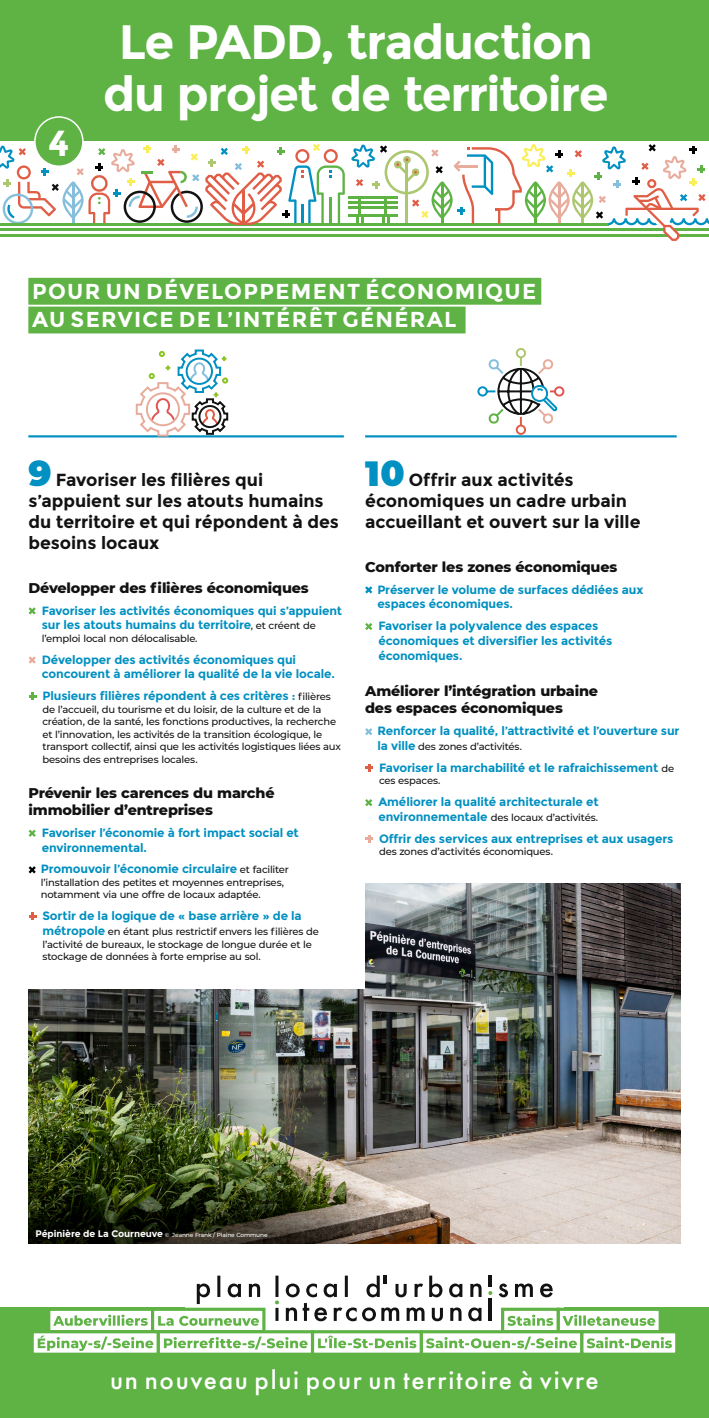
<style>
.page{position:relative;width:709px;height:1418px;background:#fff}
.page>*{position:absolute;margin:0;border:0;box-sizing:border-box;transform-origin:0 0}
.t1{font:700 48.25px/52px "Montserrat";letter-spacing:-.03em;color:#fff;text-align:center}
.t2{font:700 36.2px "Montserrat";color:#fff}
.t3{font:500 24px "Futura";letter-spacing:.07em;color:#fff}
.t4{font:700 21.62px/28.8px "Montserrat";letter-spacing:.06em;color:#fff}
.t5{font:700 17.5px/21px "Montserrat";color:#121212}
.t6{font:800 14.38px/17.4px "Montserrat";letter-spacing:-.01em;color:#121212}
.t7{font:700 12px/14.8px "Montserrat";letter-spacing:-.01em;color:#0090c1}
.t8{font:500 10px/12.5px "Montserrat";letter-spacing:-.02em;color:#121212}
.t9{font:500 5.85px "Montserrat";letter-spacing:-.02em;color:#fff}
.s1{font-weight:900;font-size:35px;color:#0090c1}
.s2{font-weight:500;font-size:10px;color:#121212}
.s3{font-weight:700;font-size:12px;color:#0090c1}
.s4{font-weight:700;font-size:9.5px}
</style>
<div class="page">
<img style="left:28px;top:883px;width:652px;height:360px">
<div style="left:15px;top:863px;width:350px;height:125px;background:#fff"></div>
<div style="left:0;top:1307px;width:709px;height:110px;background:#5eb344"></div>
<svg style="left:33px;top:1275px;width:643px;height:78px"></svg>
<svg style="left:29px;top:607px;width:7px;height:7px"></svg>
<svg style="left:29px;top:656px;width:7px;height:7px"></svg>
<svg style="left:29px;top:692px;width:7px;height:8px"></svg>
<svg style="left:29px;top:829px;width:7px;height:7px"></svg>
<svg style="left:29px;top:866px;width:7px;height:7px"></svg>
<svg style="left:29px;top:912px;width:7px;height:8px"></svg>
<svg style="left:365px;top:586px;width:7px;height:7px"></svg>
<svg style="left:365px;top:623px;width:7px;height:7px"></svg>
<svg style="left:365px;top:728px;width:7px;height:7px"></svg>
<svg style="left:365px;top:764px;width:8px;height:8px"></svg>
<svg style="left:365px;top:799px;width:7px;height:7px"></svg>
<svg style="left:365px;top:835px;width:8px;height:7px"></svg>
<hr style="left:28px;top:435px;width:316px;height:2px;background:#0090c1">
<hr style="left:365px;top:435px;width:311px;height:2px;background:#0090c1">
<svg style="left:135px;top:349px;width:94px;height:88px"></svg>
<svg style="left:476px;top:348px;width:89px;height:88px"></svg>
<svg style="left:0;top:144px;width:709px;height:97px"></svg>
<div style="left:28px;top:278px;width:513px;height:27px;background:#5eb344"></div>
<div style="left:28px;top:306px;width:437px;height:27px;background:#5eb344"></div>
<div style="left:0;top:0;width:709px;height:141px;background:#5eb344"></div>
<div style="left:35px;top:117px;width:48px;height:49px;background:#5eb344;border-radius:50%"></div>
<div style="left:34px;top:116px;width:50px;height:51px;border:2px solid #fff;border-radius:50%"></div>
<h2 class="t2" style="left:48px;top:121px;width:23px">4</h2>
<h1 class="t1" style="left:103px;top:17px;width:507px">Le PADD, traduction du projet de territoire</h1>
<h3 class="t4" style="left:32px;top:276px;width:505px">POUR UN DÉVELOPPEMENT ÉCONOMIQUE<br>AU SERVICE DE L’INTÉRÊT GÉNÉRAL</h3>
<h3 class="t5" style="left:29px;top:469px;width:312px"><span class="s1">9</span> Favoriser les filières qui s’appuient sur les atouts humains du territoire et qui répondent à des besoins locaux</h3>
<p class="t6" style="left:29px;top:578px;width:282px">Développer des filières économiques</p>
<p class="t7" style="left:42px;top:603px;width:302px">Favoriser les activités économiques qui s’appuient sur les atouts humains du territoire<span class="s2">, et créent de</span></p>
<p class="t8" style="left:42px;top:631px;width:157px">l’emploi local non délocalisable.</p>
<p class="t7" style="left:42px;top:652px;width:294px">Développer des activités économiques qui concourent à améliorer la qualité de la vie locale.</p>
<p class="t7" style="left:42px;top:688px;width:290px">Plusieurs filières répondent à ces critères : <span class="s2">filières</span></p>
<p class="t8" style="left:42px;top:702px;width:300px">de l’accueil, du tourisme et du loisir, de la culture et de la création, de la santé, les fonctions productives, la recherche et l’innovation, les activités de la transition écologique, le transport collectif, ainsi que les activités logistiques liées aux besoins des entreprises locales.</p>
<p class="t6" style="left:29px;top:783px;width:247px">Prévenir les carences du marché immobilier d’entreprises</p>
<p class="t7" style="left:42px;top:825px;width:258px">Favoriser l’économie à fort impact social et environnemental.</p>
<p class="t7" style="left:41px;top:862px;width:249px">Promouvoir l’économie circulaire <span class="s2">et faciliter</span></p>
<p class="t8" style="left:41px;top:875px;width:245px">l’installation des petites et moyennes entreprises, notamment via une offre de locaux adaptée.</p>
<p class="t7" style="left:42px;top:908px;width:261px">Sortir de la logique de « base arrière » de la</p>
<p class="t8" style="left:42px;top:924px;width:278px"><span class="s3">métropole</span> en étant plus restrictif envers les filières de l’activité de bureaux, le stockage de longue durée et le stockage de données à forte emprise au sol.</p>
<h3 class="t5" style="left:365px;top:469px;width:277px"><span class="s1">10</span> Offrir aux activités économiques un cadre urbain accueillant et ouvert sur la ville</h3>
<p class="t6" style="left:365px;top:557px;width:254px">Conforter les zones économiques</p>
<p class="t7" style="left:377px;top:582px;width:267px">Préserver le volume de surfaces dédiées aux espaces économiques.</p>
<p class="t7" style="left:378px;top:618px;width:235px">Favoriser la polyvalence des espaces économiques et diversifier les activités économiques.</p>
<p class="t6" style="left:365px;top:681px;width:234px">Améliorer l’intégration urbaine des espaces économiques</p>
<p class="t7" style="left:377px;top:723px;width:304px">Renforcer la qualité, l’attractivité et l’ouverture sur</p>
<p class="t8" style="left:377px;top:740px;width:146px"><span class="s3">la ville</span> des zones d’activités.</p>
<p class="t7" style="left:379px;top:760px;width:297px">Favoriser la marchabilité et le rafraichissement <span class="s2">de</span></p>
<p class="t8" style="left:379px;top:774px;width:63px">ces espaces.</p>
<p class="t7" style="left:378px;top:794px;width:222px">Améliorer la qualité architecturale et</p>
<p class="t8" style="left:378px;top:810px;width:221px"><span class="s3">environnementale</span> des locaux d’activités.</p>
<p class="t7" style="left:379px;top:831px;width:296px">Offrir des services aux entreprises et aux usagers</p>
<p class="t8" style="left:379px;top:845px;width:175px">des zones d’activités économiques.</p>
<p class="t9" style="left:35px;top:1230px;width:234px"><span class="s4">Pépinière de La Courneuve</span> © Jeanne Frank / Plaine Commune</p>
<h3 class="t3" style="left:110px;top:1363px;width:490px">un nouveau plui pour un territoire à vivre</h3>
</div>
